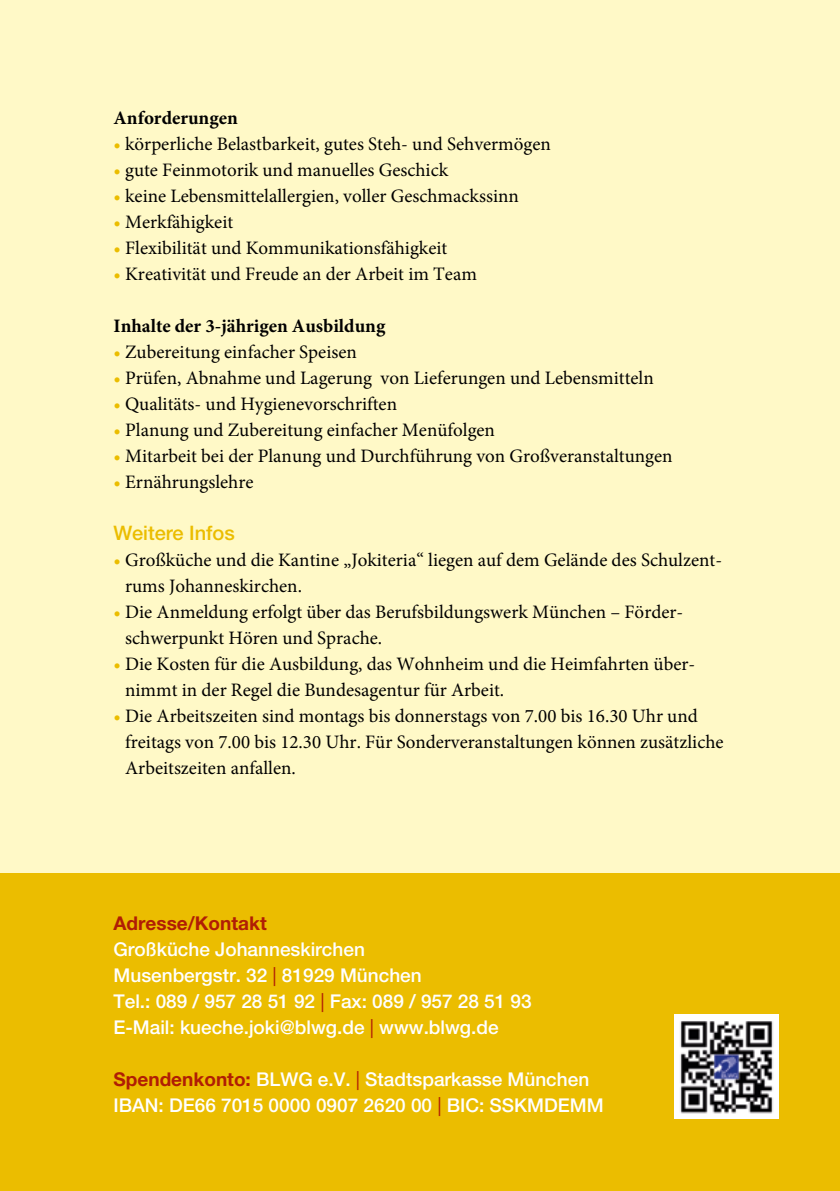
<style>
.page{position:relative;width:840px;height:1191px;background:#fff}
.page>*{position:absolute;margin:0;border:0;box-sizing:border-box;transform-origin:0 0}
.t1{font:500 20px "Helvetica Neue LT Std";color:#ebbd00}
.t2{font:19px/26px "Minion Pro";color:#000}
.t3{font:500 19px/26px "Helvetica Neue LT Pro";color:#fff}
.t4{font:700 19px "Minion Pro";color:#000}
.t5{font:700 19px "Helvetica Neue LT Pro";color:#b01d05}
.s1{color:#ebbd00}
.s2{font-weight:400;color:#b01d05}
.s3{font-weight:700;color:#b01d05}
</style>
<div class="page">
<div style="left:0;top:0;width:839px;height:887px;background:#fff9c7"></div>
<div style="left:0;top:873px;width:839px;height:318px;background:#ebbd00"></div>
<img style="left:674px;top:1014px;width:104px;height:104px">
<p class="t4" style="left:113px;top:105px;width:126px">Anforderungen</p>
<p class="t2" style="left:113px;top:131px;width:438px"><span class="s1">•</span> körperliche Belastbarkeit, gutes Steh- und Sehvermögen</p>
<p class="t2" style="left:113px;top:157px;width:336px"><span class="s1">•</span> gute Feinmotorik und manuelles Geschick</p>
<p class="t2" style="left:113px;top:183px;width:406px"><span class="s1">•</span> keine Lebensmittelallergien, voller Geschmackssinn</p>
<p class="t2" style="left:113px;top:209px;width:121px"><span class="s1">•</span> Merkfähigkeit</p>
<p class="t2" style="left:113px;top:235px;width:335px"><span class="s1">•</span> Flexibilität und Kommunikationsfähigkeit</p>
<p class="t2" style="left:113px;top:261px;width:365px"><span class="s1">•</span> Kreativität und Freude an der Arbeit im Team</p>
<p class="t4" style="left:113px;top:312px;width:273px">Inhalte der 3-jährigen Ausbildung</p>
<p class="t2" style="left:113px;top:339px;width:245px"><span class="s1">•</span> Zubereitung einfacher Speisen</p>
<p class="t2" style="left:113px;top:365px;width:541px"><span class="s1">•</span> Prüfen, Abnahme und Lagerung von Lieferungen und Lebensmitteln</p>
<p class="t2" style="left:113px;top:391px;width:285px"><span class="s1">•</span> Qualitäts- und Hygienevorschriften</p>
<p class="t2" style="left:113px;top:417px;width:383px"><span class="s1">•</span> Planung und Zubereitung einfacher Menüfolgen</p>
<p class="t2" style="left:113px;top:443px;width:560px"><span class="s1">•</span> Mitarbeit bei der Planung und Durchführung von Großveranstaltungen</p>
<p class="t2" style="left:113px;top:469px;width:141px"><span class="s1">•</span> Ernährungslehre</p>
<p class="t1" style="left:113px;top:521px;width:123px">Weitere Infos</p>
<p class="t2" style="left:125px;top:547px;width:598px;text-indent:-12px"><span class="s1">•</span> Großküche und die Kantine „Jokiteria“ liegen auf dem Gelände des Schulzent&shy;rums Johanneskirchen.</p>
<p class="t2" style="left:125px;top:599px;width:559px;text-indent:-12px"><span class="s1">•</span> Die Anmeldung erfolgt über das Berufsbildungswerk München – Förder&shy;schwerpunkt Hören und Sprache.</p>
<p class="t2" style="left:125px;top:651px;width:571px;text-indent:-12px"><span class="s1">•</span> Die Kosten für die Ausbildung, das Wohnheim und die Heimfahrten über&shy;nimmt in der Regel die Bundesagentur für Arbeit.</p>
<p class="t2" style="left:125px;top:703px;width:599px;text-indent:-12px"><span class="s1">•</span> Die Arbeitszeiten sind montags bis donnerstags von 7.00 bis 16.30 Uhr und freitags von 7.00 bis 12.30 Uhr. Für Sonderveranstaltungen können zusätzliche<br>Arbeitszeiten anfallen.</p>
<p class="t5" style="left:113px;top:911px;width:155px">Adresse/Kontakt</p>
<p class="t3" style="left:113px;top:936px;width:419px">Großküche Johanneskirchen<br>Musenbergstr. 32 <span class="s2">|</span> 81929 München<br>Tel.: 089 / 957 28 51 92 <span class="s2">|</span> Fax: 089 / 957 28 51 93<br>E-Mail: kueche.joki@blwg.de <span class="s2">|</span> www.blwg.de</p>
<p class="t3" style="left:113px;top:1066px;width:491px"><span class="s3">Spendenkonto:</span> BLWG e.V. <span class="s2">|</span> Stadtsparkasse München<br>IBAN: DE66 7015 0000 0907 2620 00 <span class="s2">|</span> BIC: SSKMDEMM</p>
</div>
